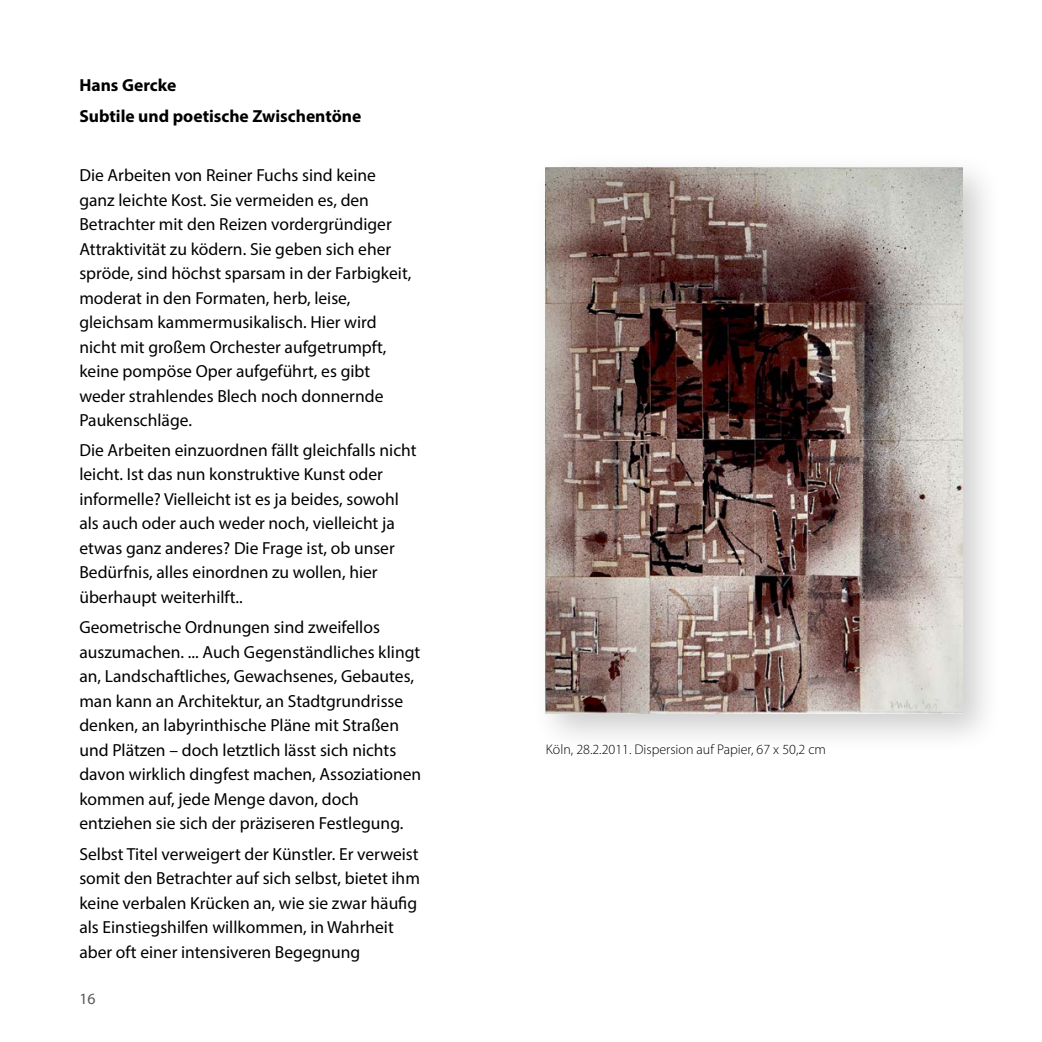
<style>
.page{position:relative;width:1042px;height:1042px;background:#fff}
.page>*{position:absolute;margin:0;border:0;box-sizing:border-box;transform-origin:0 0}
.t1{font:17.5px/24.5px "Myriad Pro";color:#000}
.t2{font:700 17.5px/31.2px "Myriad Pro";color:#000}
.t3{font:15.75px "Myriad Pro";color:#58595b}
.t4{font:300 14px "Myriad Pro";color:#000}
</style>
<div class="page">
<div style="left:530px;top:152px;width:472px;height:602px;background:#000;opacity:.2"></div>
<img style="left:546px;top:167px;width:416px;height:547px">
<p class="t2" style="left:79px;top:69px;width:283px">Hans Gercke<br>Subtile und poetische Zwischentöne</p>
<p class="t1" style="left:79px;top:163px;width:333px">Die Arbeiten von Reiner Fuchs sind keine ganz leichte Kost. Sie vermeiden es, den Betrachter mit den Reizen vordergründiger Attraktivität zu ködern. Sie geben sich eher spröde, sind höchst sparsam in der Farbigkeit, moderat in den Formaten, herb, leise, gleichsam kammermusikalisch. Hier wird nicht mit großem Orchester aufgetrumpft, keine pompöse Oper aufgeführt, es gibt weder strahlendes Blech noch donnernde Paukenschläge.</p>
<p class="t1" style="left:79px;top:437px;width:339px">Die Arbeiten einzuordnen fällt gleichfalls nicht leicht. Ist das nun konstruktive Kunst oder informelle? Vielleicht ist es ja beides, sowohl als auch oder auch weder noch, vielleicht ja etwas ganz anderes? Die Frage ist, ob unser Bedürfnis, alles einordnen zu wollen, hier überhaupt weiterhilft..</p>
<p class="t1" style="left:79px;top:615px;width:343px">Geometrische Ordnungen sind zweifellos auszumachen. ... Auch Gegenständliches klingt an, Landschaftliches, Gewachsenes, Gebautes, man kann an Architektur, an Stadtgrundrisse denken, an labyrinthische Pläne mit Straßen und Plätzen – doch letztlich lässt sich nichts davon wirklich dingfest machen, Assoziationen kommen auf, jede Menge davon, doch entziehen sie sich der präziseren Festlegung.</p>
<p class="t1" style="left:79px;top:841px;width:342px">Selbst Titel verweigert der Künstler. Er verweist somit den Betrachter auf sich selbst, bietet ihm keine verbalen Krücken an, wie sie zwar häufig als Einstiegshilfen willkommen, in Wahrheit aber oft einer intensiveren Begegnung</p>
<p class="t3" style="left:79px;top:989px;width:18px">16</p>
<p class="t4" style="left:546px;top:741px;width:282px">Köln, 28.2.2011. Dispersion auf Papier, 67 x 50,2 cm</p>
</div>
